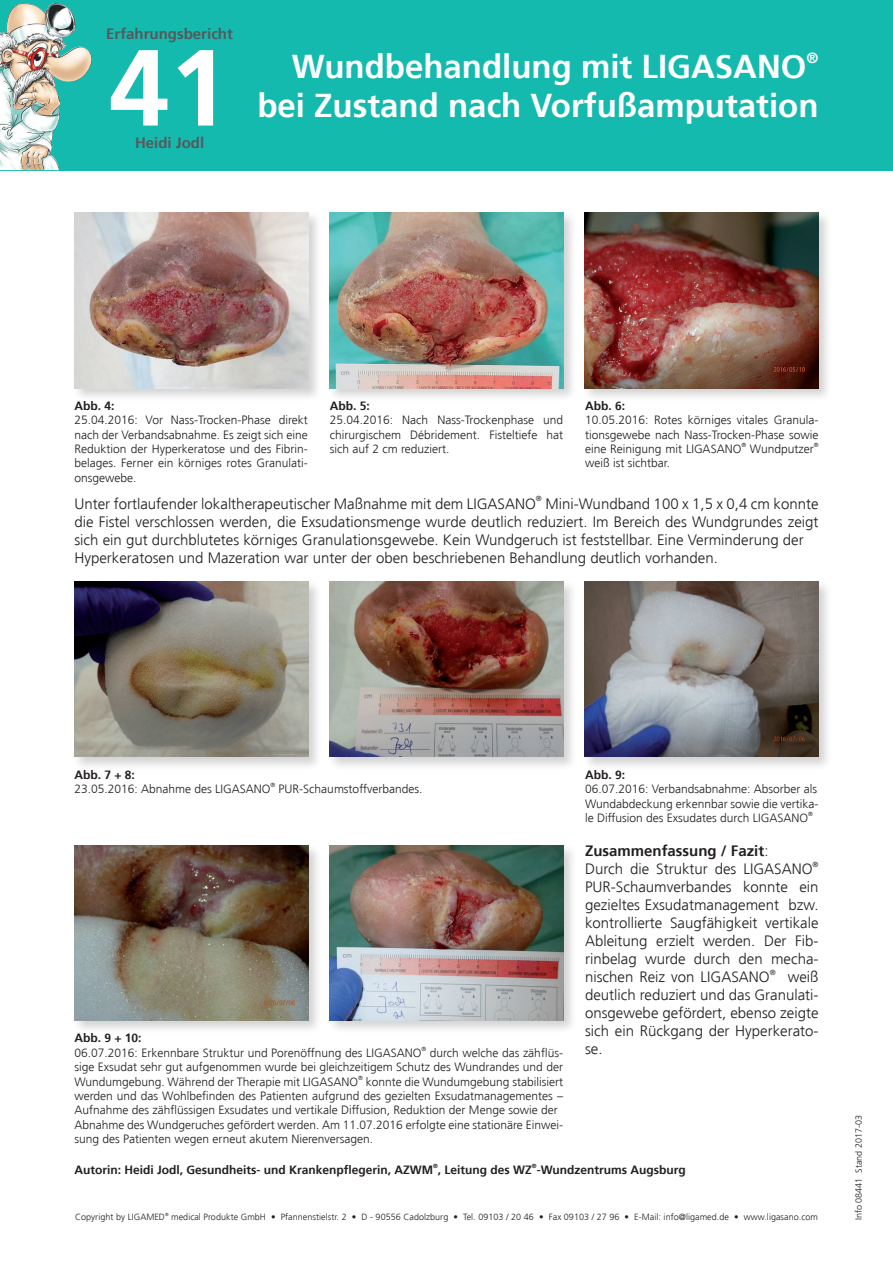
<style>
.page{position:relative;width:893px;height:1263px;background:#fff}
.page>*{position:absolute;margin:0;border:0;box-sizing:border-box;transform-origin:0 0}
.t1{font:700 108px "Frutiger";color:#fff}
.t2{font:700 33px "Frutiger";color:#fff}
.t3{font:300 15px/18px "Frutiger";color:#231f20}
.t4{font:700 15px "Frutiger";color:#57585a}
.t5{font:700 15px "Frutiger";color:#fff}
.t6{font:300 12px/14.4px "Frutiger";color:#231f20;text-align:justify}
.t7{font:700 12px "Frutiger";color:#231f20}
.t8{font:300 9px "Frutiger";letter-spacing:.005em;color:#231f20}
.t9{font:300 7.5px "Frutiger";color:#231f20}
.t10{font:300 6px "Frutiger";color:#231f20}
.t11{font:700 6px "Frutiger";color:#231f20}
.t12{font:300 4.5px "Frutiger";color:#231f20}
.s1{font-weight:700}
</style>
<div class="page">
<div style="left:0;top:0;width:893px;height:170px;background:#15baaf"></div>
<img style="left:14px;top:3px;width:40px;height:10px">
<div style="left:72px;top:210px;width:250px;height:192px;background:#231f20;opacity:.2"></div>
<img style="left:74px;top:213px;width:234px;height:175px">
<div style="left:327px;top:210px;width:250px;height:192px;background:#231f20;opacity:.2"></div>
<img style="left:330px;top:213px;width:233px;height:175px">
<div style="left:582px;top:210px;width:250px;height:192px;background:#231f20;opacity:.2"></div>
<img style="left:585px;top:213px;width:234px;height:175px">
<div style="left:72px;top:579px;width:250px;height:192px;background:#231f20;opacity:.2"></div>
<img style="left:74px;top:581px;width:234px;height:176px">
<div style="left:327px;top:579px;width:250px;height:192px;background:#231f20;opacity:.2"></div>
<img style="left:330px;top:581px;width:233px;height:176px">
<div style="left:582px;top:579px;width:250px;height:192px;background:#231f20;opacity:.2"></div>
<img style="left:585px;top:581px;width:234px;height:176px">
<div style="left:327px;top:843px;width:250px;height:192px;background:#231f20;opacity:.2"></div>
<img style="left:330px;top:845px;width:233px;height:175px">
<div style="left:72px;top:843px;width:251px;height:192px;background:#231f20;opacity:.2"></div>
<img style="left:74px;top:845px;width:234px;height:175px">
<p class="t4" style="left:106px;top:25px;width:128px">Erfahrungsbericht</p>
<h1 class="t1" style="left:109px;top:25px;width:122px">41</h1>
<p class="t4" style="left:135px;top:134px;width:71px">Heidi Jodl</p>
<h2 class="t2" style="left:292px;top:47px;width:516px">Wundbehandlung mit LIGASANO</h2>
<p class="t5" style="left:807px;top:49px;width:13px">®</p>
<h2 class="t2" style="left:257px;top:86px;width:563px">bei Zustand nach Vorfußamputation</h2>
<p class="t7" style="left:74px;top:399px;width:42px">Abb. 4:</p>
<p class="t6" style="left:74px;top:413px;width:235px">25.04.2016: Vor Nass-Trocken-Phase direkt nach der Verbandsabnahme. Es zeigt sich eine Reduktion der Hyperkeratose und des Fibrin&shy;belages. Ferner ein körniges rotes Granulati&shy;onsgewebe.</p>
<p class="t7" style="left:330px;top:399px;width:42px">Abb. 5:</p>
<p class="t6" style="left:330px;top:413px;width:235px">25.04.2016: Nach Nass-Trockenphase und chirurgischem Débridement. Fisteltiefe hat sich auf 2 cm reduziert.</p>
<p class="t7" style="left:585px;top:399px;width:42px">Abb. 6:</p>
<p class="t6" style="left:585px;top:413px;width:235px">10.05.2016: Rotes körniges vitales Granula&shy;tionsgewebe nach Nass-Trocken-Phase sowie eine Reinigung mit LIGASANO</p>
<p class="t10" style="left:741px;top:442px;width:6px">®</p>
<p class="t6" style="left:750px;top:442px;width:65px">Wundputzer</p>
<p class="t10" style="left:814px;top:442px;width:6px">®</p>
<p class="t6" style="left:585px;top:456px;width:86px">weiß ist sichtbar.</p>
<p class="t3" style="left:74px;top:495px;width:463px">Unter fortlaufender lokaltherapeutischer Maßnahme mit dem LIGASANO</p>
<p class="t9" style="left:536px;top:494px;width:7px">®</p>
<p class="t3" style="left:74px;top:495px;width:746px;text-indent:471px">Mini-Wundband 100 x 1,5 x 0,4 cm konnte die Fistel verschlossen werden, die Exsudationsmenge wurde deutlich reduziert. Im Bereich des Wundgrundes zeigt sich ein gut durchblutetes körniges Granulationsgewebe. Kein Wundgeruch ist feststellbar. Eine Verminderung der Hyperkeratosen und Mazeration war unter der oben beschriebenen Behandlung deutlich vorhanden.</p>
<p class="t7" style="left:74px;top:767px;width:62px">Abb. 7 + 8:</p>
<p class="t6" style="left:74px;top:782px;width:198px">23.05.2016: Abnahme des LIGASANO</p>
<p class="t10" style="left:270px;top:782px;width:6px">®</p>
<p class="t6" style="left:279px;top:782px;width:145px">PUR-Schaumstoffverbandes.</p>
<p class="t7" style="left:74px;top:1031px;width:69px">Abb. 9 + 10:</p>
<p class="t6" style="left:74px;top:1045px;width:348px">06.07.2016: Erkennbare Struktur und Porenöffnung des LIGASANO</p>
<p class="t10" style="left:421px;top:1045px;width:6px">®</p>
<p class="t6" style="left:74px;top:1045px;width:490px;text-indent:355px">durch welche das zähflüs&shy;sige Exsudat sehr gut aufgenommen wurde bei gleichzeitigem Schutz des Wundrandes und der Wundumgebung. Während der Therapie mit LIGASANO</p>
<p class="t10" style="left:358px;top:1074px;width:6px">®</p>
<p class="t6" style="left:74px;top:1074px;width:490px;text-align:left;text-indent:291px">konnte die Wundumgebung stabilisiert werden und das Wohlbefinden des Patienten aufgrund des gezielten Exsudatmanagementes – Aufnahme des zähflüssigen Exsudates und vertikale Diffusion, Reduktion der Menge sowie der Abnahme des Wundgeruches gefördert werden. Am 11.07.2016 erfolgte eine stationäre Einwei&shy;sung des Patienten wegen erneut akutem Nierenversagen.</p>
<p class="t7" style="left:585px;top:767px;width:42px">Abb. 9:</p>
<p class="t6" style="left:585px;top:782px;width:235px">06.07.2016: Verbandsabnahme: Absorber als Wundabdeckung erkennbar sowie die vertika&shy;le Diffusion des Exsudates durch LIGASANO</p>
<p class="t10" style="left:808px;top:810px;width:6px">®</p>
<p class="t3" style="left:585px;top:842px;width:229px"><span class="s1">Zusammenfassung / Fazit</span>:<br>Durch die Struktur des LIGASANO</p>
<p class="t9" style="left:813px;top:860px;width:7px">®</p>
<p class="t3" style="left:585px;top:878px;width:235px;text-align:justify">PUR-Schaumverbandes konnte ein gezieltes Exsudatmanagement bzw. kontrollierte Saugfähigkeit vertikale Ableitung erzielt werden. Der Fib&shy;rinbelag wurde durch den mecha&shy;nischen Reiz von LIGASANO</p>
<p class="t9" style="left:770px;top:968px;width:7px">®</p>
<p class="t3" style="left:585px;top:968px;width:235px;text-align:justify;text-indent:203px">weiß deutlich reduziert und das Granulati&shy;onsgewebe gefördert, ebenso zeigte sich ein Rückgang der Hyperkerato&shy;se.</p>
<p class="t11" style="left:433px;top:1162px;width:6px">®</p>
<p class="t11" style="left:532px;top:1162px;width:6px">®</p>
<p class="t7" style="left:74px;top:1163px;width:613px">Autorin: Heidi Jodl, Gesundheits- und Krankenpflegerin, AZWM , Leitung des WZ -Wundzentrums Augsburg</p>
<p class="t8" style="left:75px;top:1212px;width:91px">Copyright by LIGAMED</p>
<p class="t12" style="left:165px;top:1212px;width:5px">®</p>
<p class="t8" style="left:171px;top:1212px;width:648px">medical Produkte GmbH • Pfannenstielstr. 2 • D - 90556 Cadolzburg • Tel. 09103 / 20 46 • Fax 09103 / 27 96 • E-Mail: info@ligamed.de • www.ligasano.com</p>
<p class="t8" style="left:854px;top:1220px;width:107px;rotate:-90deg">Info 08441 Stand 2017-03</p>
</div>
